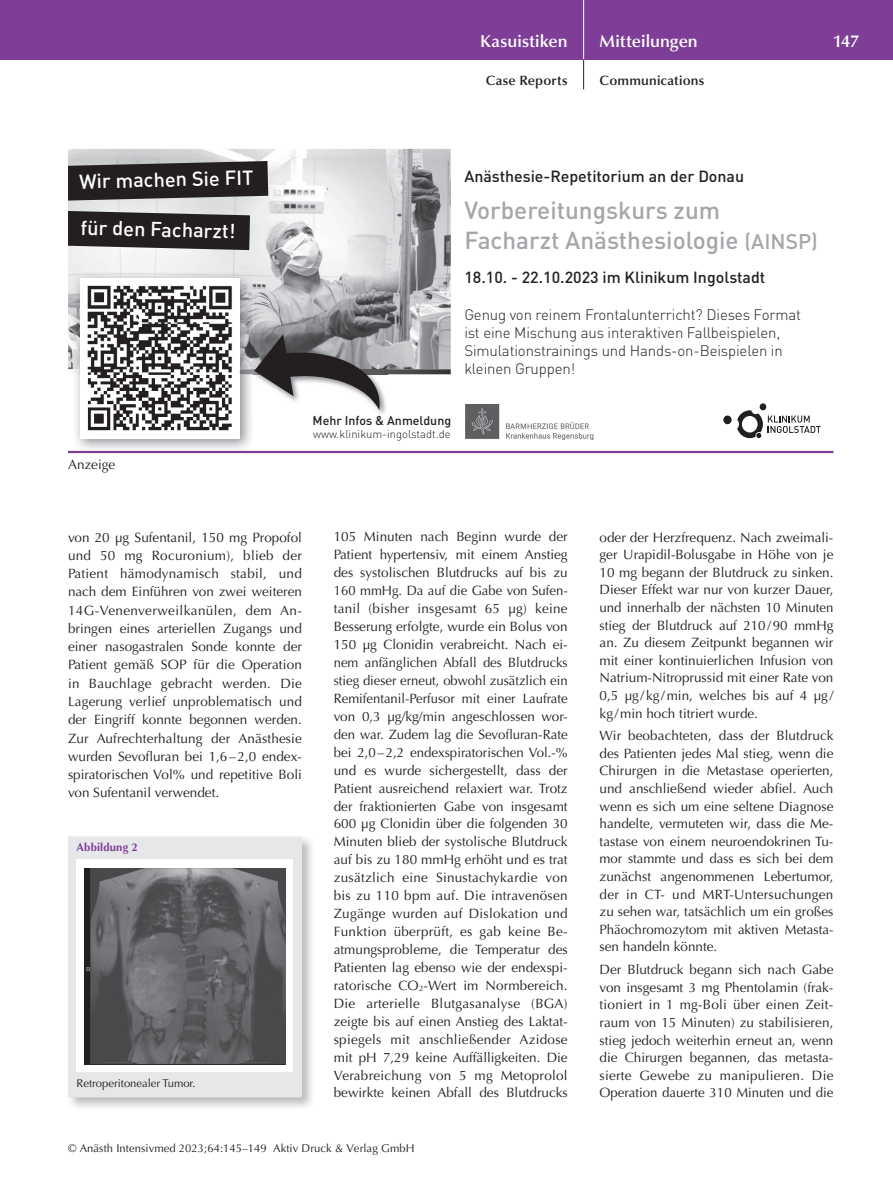
<style>
.page{position:relative;width:893px;height:1191px;background:#fff}
.page>*{position:absolute;margin:0;border:0;box-sizing:border-box;transform-origin:0 0}
.t1{font:500 24.3px/30px "DIN";color:#a5a6aa}
.t2{font:500 20.1px "DIN";color:#fff}
.t3{font:600 17.25px "Optima";color:#fff}
.t4{font:500 15.9px "DIN";color:#231f20}
.t5{font:300 15px/18px "DIN Pro";letter-spacing:-.01em;color:#231f20}
.t6{font:13.5px/18px "Optima";color:#231f20;text-align:justify}
.t7{font:600 13.5px "Optima";letter-spacing:.01em;color:#231f20}
.t8{font:500 12.45px "DIN";color:#231f20}
.t9{font:11.25px "Optima";letter-spacing:.005em;color:#231f20}
.t10{font:300 11.25px "DIN Pro";color:#231f20}
.t11{font:700 11.25px "Optima";letter-spacing:.015em;color:#7e3e98}
.s1{font-size:21px}
</style>
<div class="page">
<div style="left:0;top:0;width:893px;height:60px;background:#7e3e98"></div>
<hr style="left:583px;top:0;width:1px;height:60px;background:#fff">
<svg style="left:583px;top:60px;width:1px;height:29px"></svg>
<div style="left:66px;top:834px;width:250px;height:277px;background:#231f20;opacity:.3"></div>
<div style="left:68px;top:836px;width:234px;height:261px;background:#e6e7e9"></div>
<div style="left:77px;top:859px;width:216px;height:213px;background:#fff"></div>
<img style="left:84px;top:868px;width:202px;height:197px">
<img style="left:68px;top:149px;width:383px;height:185px">
<img style="left:466px;top:404px;width:127px;height:35px">
<div style="left:760px;top:403px;width:6px;height:7px;background:#231f20;border-radius:50%"></div>
<svg style="left:723px;top:415px;width:9px;height:9px"></svg>
<svg style="left:737px;top:410px;width:84px;height:28px"></svg>
<img style="left:73px;top:271px;width:65px;height:63px">
<img style="left:138px;top:271px;width:116px;height:49px">
<img style="left:240px;top:320px;width:14px;height:14px">
<img style="left:73px;top:410px;width:181px;height:41px">
<img style="left:80px;top:279px;width:160px;height:159px">
<svg style="left:68px;top:161px;width:200px;height:39px;background:#363334"></svg>
<svg style="left:68px;top:211px;width:182px;height:39px;background:#393536"></svg>
<img style="left:253px;top:333px;width:134px;height:84px">
<img style="left:314px;top:416px;width:73px;height:1px">
<svg style="left:68px;top:334px;width:383px;height:76px"></svg>
<hr style="left:68px;top:451px;width:765px;height:2px;background:#7e3e98">
<h2 class="t2" style="left:79px;top:168px;width:176px;rotate:-1deg">Wir machen Sie FIT</h2>
<h2 class="t2" style="left:81px;top:215px;width:156px;rotate:1deg">für den Facharzt!</h2>
<p class="t6" style="left:68px;top:456px;width:49px">Anzeige</p>
<p class="t3" style="left:480px;top:31px;width:89px">Kasuistiken</p>
<p class="t7" style="left:486px;top:73px;width:83px">Case Reports</p>
<p class="t3" style="left:600px;top:31px;width:100px">Mitteilungen</p>
<p class="t3" style="left:833px;top:31px;width:28px">147</p>
<p class="t7" style="left:600px;top:73px;width:106px">Communications</p>
<p class="t4" style="left:464px;top:166px;width:281px">Anästhesie-Repetitorium an der Donau</p>
<h1 class="t1" style="left:464px;top:194px;width:355px">Vorbereitungskurs zum<br>Facharzt Anästhesiologie <span class="s1">(AINSP)</span></h1>
<p class="t4" style="left:464px;top:267px;width:302px">18.10. - 22.10.2023 im Klinikum Ingolstadt</p>
<p class="t5" style="left:464px;top:305px;width:338px">Genug von reinem Frontalunterricht? Dieses Format ist eine Mischung aus interaktiven Fallbeispielen, Simulationstrainings und Hands-on-Beispielen in kleinen Gruppen!</p>
<p class="t8" style="left:313px;top:412px;width:140px">Mehr Infos &amp; Anmeldung</p>
<p class="t10" style="left:313px;top:426px;width:139px">www.klinikum-ingolstadt.de</p>
<p class="t6" style="left:68px;top:528px;width:235px">von 20 µg Sufentanil, 150 mg Propofol und 50 mg Rocuronium), blieb der Patient hämodynamisch stabil, und nach dem Einführen von zwei weiteren 14G-Venenverweilkanülen, dem An&shy;bringen eines arteriellen Zugangs und einer nasogastralen Sonde konnte der Patient gemäß SOP für die Operation in Bauchlage gebracht werden. Die Lagerung verlief unproblematisch und der Eingriff konnte begonnen werden.<br>Zur Aufrechterhaltung der Anästhesie wurden Sevofluran bei 1,6–2,0 endex&shy;spiratorischen Vol% und repetitive Boli von Sufentanil verwendet.</p>
<p class="t6" style="left:334px;top:528px;width:235px">105 Minuten nach Beginn wurde der Patient hypertensiv, mit einem Anstieg des systolischen Blutdrucks auf bis zu 160 mmHg. Da auf die Gabe von Sufen&shy;tanil (bisher insgesamt 65 µg) keine Besserung erfolgte, wurde ein Bolus von 150 µg Clonidin verabreicht. Nach ei&shy;nem anfänglichen Abfall des Blutdrucks stieg dieser erneut, obwohl zusätzlich ein Remifentanil-Perfusor mit einer Laufrate von 0,3 µg/kg/min angeschlossen wor&shy;den war. Zudem lag die Sevofluran-Rate bei 2,0–2,2 endexspiratorischen Vol.-% und es wurde sichergestellt, dass der Patient ausreichend relaxiert war. Trotz der fraktionierten Gabe von insgesamt 600 µg Clonidin über die folgenden 30<br>Minuten blieb der systolische Blutdruck auf bis zu 180 mmHg erhöht und es trat zusätzlich eine Sinustachykardie von bis zu 110 bpm auf. Die intravenösen Zugänge wurden auf Dislokation und Funktion überprüft, es gab keine Be&shy;atmungsprobleme, die Temperatur des Patienten lag ebenso wie der endexspi&shy;ratorische CO<sub>2</sub>-Wert im Normbereich.<br>Die arterielle Blutgasanalyse (BGA) zeigte bis auf einen Anstieg des Laktat&shy;spiegels mit anschließender Azidose mit pH 7,29 keine Auffälligkeiten. Die Verabreichung von 5 mg Metoprolol bewirkte keinen Abfall des Blutdrucks</p>
<p class="t6" style="left:600px;top:528px;width:235px;line-height:17.5px">oder der Herzfrequenz. Nach zweimali&shy;ger Urapidil-Bolusgabe in Höhe von je 10 mg begann der Blutdruck zu sinken.<br>Dieser Effekt war nur von kurzer Dauer, und innerhalb der nächsten 10 Minuten stieg der Blutdruck auf 210/90 mmHg an. Zu diesem Zeitpunkt begannen wir mit einer kontinuierlichen Infusion von Natrium-Nitroprussid mit einer Rate von 0,5 µg/kg/min, welches bis auf 4 µg / kg/min hoch titriert wurde.</p>
<p class="t6" style="left:600px;top:727px;width:235px;line-height:17.5px">Wir beobachteten, dass der Blutdruck des Patienten jedes Mal stieg, wenn die Chirurgen in die Metastase operierten, und anschließend wieder abfiel. Auch wenn es sich um eine seltene Diagnose handelte, vermuteten wir, dass die Me&shy;tastase von einem neuroendokrinen Tu&shy;mor stammte und dass es sich bei dem zunächst angenommenen Lebertumor, der in CT- und MRT-Untersuchungen zu sehen war, tatsächlich um ein großes Phäochromozytom mit aktiven Metasta&shy;sen handeln könnte.</p>
<p class="t6" style="left:600px;top:961px;width:235px;line-height:17.5px">Der Blutdruck begann sich nach Gabe von insgesamt 3 mg Phentolamin (frak&shy;tioniert in 1 mg-Boli über einen Zeit&shy;raum von 15 Minuten) zu stabilisieren, stieg jedoch weiterhin erneut an, wenn die Chirurgen begannen, das metasta&shy;sierte Gewebe zu manipulieren. Die Operation dauerte 310 Minuten und die</p>
<p class="t11" style="left:77px;top:840px;width:63px">Abbildung 2</p>
<p class="t9" style="left:77px;top:1076px;width:121px">Retroperitonealer Tumor.</p>
<p class="t9" style="left:68px;top:1142px;width:348px">© Anästh Intensivmed 2023;64:145–149 Aktiv Druck &amp; Verlag GmbH</p>
</div>
